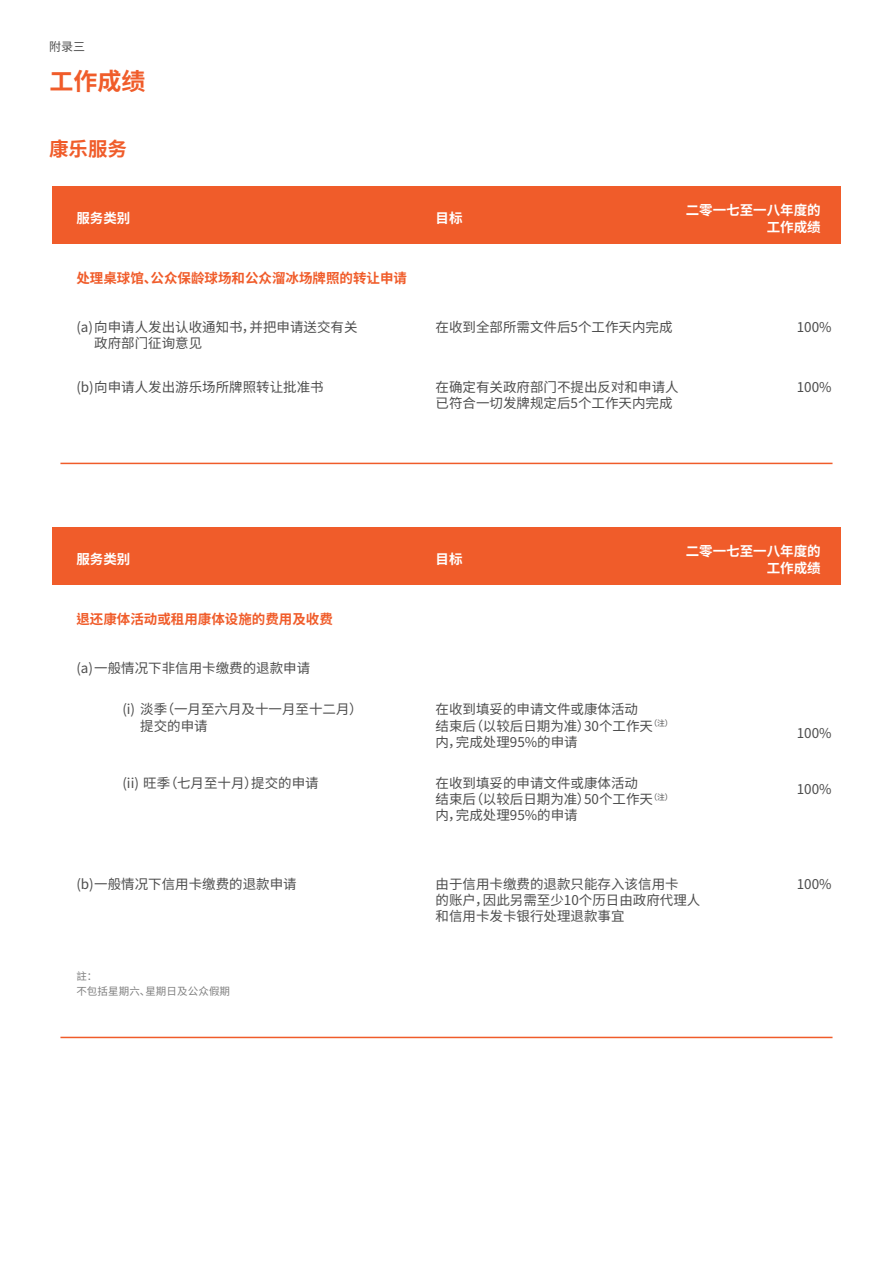
<style>
.page{position:relative;width:893px;height:1263px;background:#fff}
.page>*{position:absolute;margin:0;border:0;box-sizing:border-box;transform-origin:0 0}
.t1{font:700 24px "Noto Sans CJ Ksc";color:#f05c2a}
.t2{font:700 19.5px "Noto Sans CJ Ksc";color:#f05c2a}
.t3{font:13.5px/16.2px "Noto Sans CJ Ksc";color:#4d4d4d}
.t4{font:700 13.5px/16.2px "Noto Sans CJ Ksc";color:#fff;text-align:right}
.t5{font:700 13.5px "Noto Sans CJ Ksc";color:#f05c2a}
.t6{font:700 13.5px "Noto Sans CJKTC";color:#f05c2a}
.t7{font:12px "Noto Sans CJ Ksc";color:#4d4d4d}
.t8{font:10.5px/15px "Noto Sans CJ Ksc";letter-spacing:.01em;color:#808080}
</style>
<div class="page">
<hr style="left:60px;top:1037px;width:772px;height:1px;background:#f05c2a">
<hr style="left:60px;top:463px;width:772px;height:1px;background:#f05c2a">
<div style="left:52px;top:187px;width:788px;height:57px;background:#f05c2a"></div>
<div style="left:52px;top:528px;width:788px;height:57px;background:#f05c2a"></div>
<p class="t7" style="left:49px;top:40px;width:37px">附录三</p>
<h1 class="t1" style="left:50px;top:68px;width:97px">工作成绩</h1>
<h2 class="t2" style="left:49px;top:138px;width:79px">康乐服务</h2>
<p class="t4" style="left:76px;top:210px;width:55px">服务类别</p>
<p class="t5" style="left:76px;top:271px;width:332px">处理桌球馆、公众保龄球场和公众溜冰场牌照的转让申请</p>
<p class="t3" style="left:94px;top:319px;width:265px;text-indent:-18px">(a)向申请人发出认收通知书，并把申请送交有关政府部门征询意见</p>
<p class="t4" style="left:436px;top:210px;width:28px">目标</p>
<p class="t4" style="left:686px;top:203px;width:136px">二零一七至一八年度的工作成绩</p>
<p class="t3" style="left:436px;top:319px;width:238px">在收到全部所需文件后5个工作天内完成</p>
<p class="t3" style="left:797px;top:319px;width:36px">100%</p>
<p class="t3" style="left:436px;top:379px;width:244px">在确定有关政府部门不提出反对和申请人已符合一切发牌规定后5个工作天内完成</p>
<p class="t3" style="left:76px;top:379px;width:249px">(b)向申请人发出游乐场所牌照转让批准书</p>
<p class="t3" style="left:797px;top:379px;width:36px">100%</p>
<p class="t4" style="left:76px;top:551px;width:55px">服务类别</p>
<p class="t6" style="left:76px;top:612px;width:258px">退还康体活动或租用康体设施的费用及收费</p>
<p class="t3" style="left:76px;top:660px;width:235px">(a)一般情况下非信用卡缴费的退款申请</p>
<p class="t3" style="left:140px;top:701px;width:224px;text-indent:-18px">(i) 淡季（一月至六月及十一月至十二月）提交的申请</p>
<p class="t3" style="left:122px;top:775px;width:198px">(ii) 旺季（七月至十月）提交的申请</p>
<p class="t3" style="left:76px;top:876px;width:222px">(b)一般情况下信用卡缴费的退款申请</p>
<p class="t8" style="left:76px;top:968px;width:155px">註：<br>不包括星期六、星期日及公众假期</p>
<p class="t4" style="left:436px;top:551px;width:28px">目标</p>
<p class="t4" style="left:686px;top:544px;width:136px">二零一七至一八年度的工作成绩</p>
<p class="t3" style="left:436px;top:701px;width:238px">在收到填妥的申请文件或康体活动<br>结束后（以较后日期为准）30个工作天<sup>（注）</sup>内，完成处理95%的申请</p>
<p class="t3" style="left:436px;top:775px;width:238px">在收到填妥的申请文件或康体活动<br>结束后（以较后日期为准）50个工作天<sup>（注）</sup>内，完成处理95%的申请</p>
<p class="t3" style="left:436px;top:876px;width:266px">由于信用卡缴费的退款只能存入该信用卡<br>的账户，因此另需至少10个历日由政府代理人和信用卡发卡银行处理退款事宜</p>
<p class="t3" style="left:797px;top:725px;width:36px">100%</p>
<p class="t3" style="left:797px;top:781px;width:36px">100%</p>
<p class="t3" style="left:797px;top:876px;width:36px">100%</p>
</div>
